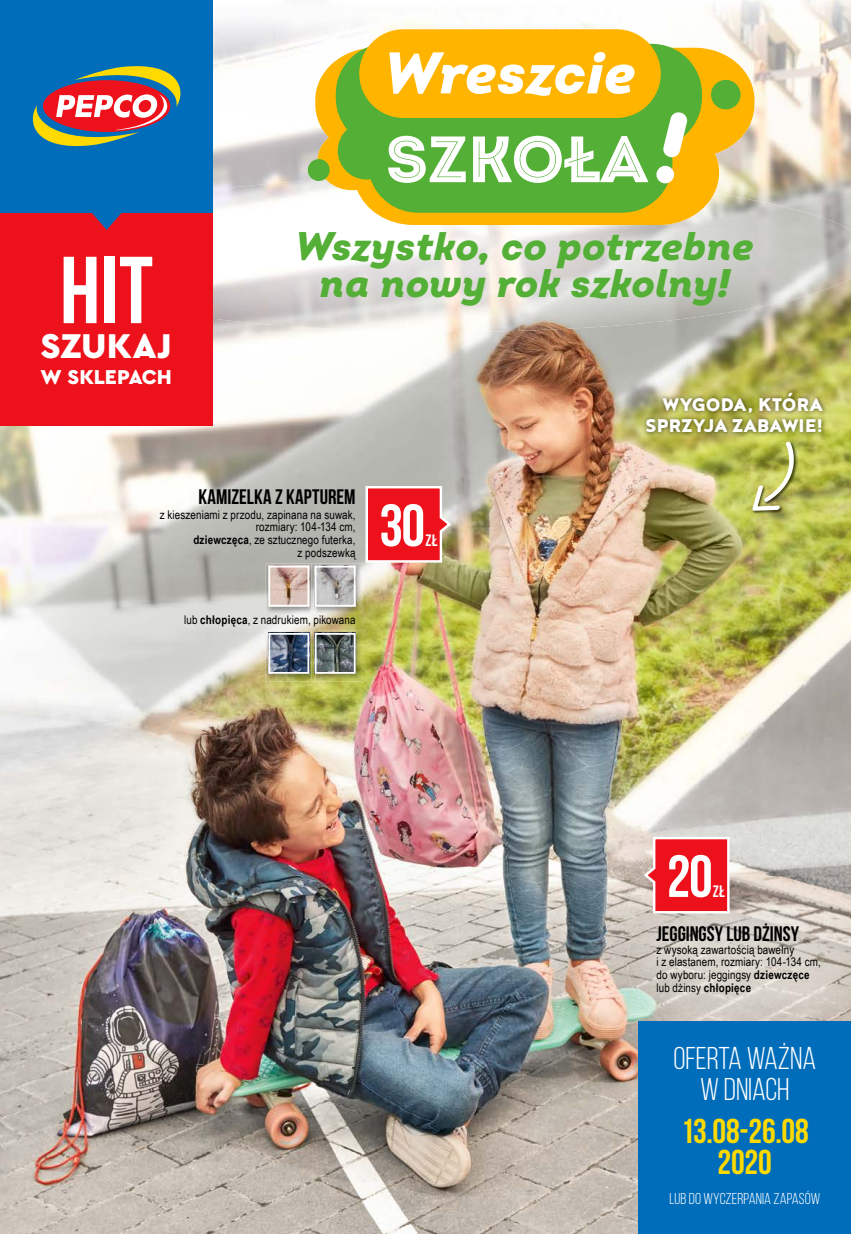
<style>
.page{position:relative;width:851px;height:1234px;background:#fff}
.page>*{position:absolute;margin:0;border:0;box-sizing:border-box;transform-origin:0 0}
.t1{font:700 94.8px "Bebas Neue";color:#fff}
.t2{font:65.25px "Intro Black Inline";color:#fff}
.t3{font:700 59.4px "Bebas Neue";color:#fff}
.t4{font:italic 900 58.5px "Intro";letter-spacing:.005em;color:#fff}
.t5{font:italic 900 39.9px/37px "Intro";letter-spacing:.01em;color:#53af35;text-align:center}
.t6{font:900 36px "Cera Pro";letter-spacing:.005em;color:#fff}
.t7{font:700 34.5px/30.8px "Bebas Neue";color:#ffda00;text-align:center}
.t8{font:31.5px/30.8px "Bebas Neue";letter-spacing:-.005em;color:#fff;text-align:center}
.t9{font:22.5px/21px "Noyh A Bistro";color:#fff;text-align:right}
.t10{font:700 21px "Bebas Neue";color:#000}
.t11{font:900 21px "Cera Pro";letter-spacing:-.005em;color:#fff}
.t12{font:700 16.5px "Bebas Neue";color:#fff}
.t13{font:15.75px "Bebas Neue";letter-spacing:.005em;color:#fff}
.t14{font:12px/12.8px "Arial Narrow";letter-spacing:.01em;color:#000;text-align:right}
.s1{font-weight:700}
</style>
<div class="page">
<img style="left:0;top:0;width:850px;height:1233px">
<img style="left:626px;top:875px;width:224px;height:172px">
<svg style="left:365px;top:486px;width:86px;height:76px;background:#e8393e"></svg>
<svg style="left:643px;top:836px;width:86px;height:77px;background:#eb3e44"></svg>
<img style="left:265px;top:563px;width:46px;height:51px">
<img style="left:315px;top:563px;width:47px;height:51px">
<img style="left:311px;top:563px;width:4px;height:51px">
<svg style="left:268px;top:565px;width:87px;height:42px;background:#c8bbb7"></svg>
<img style="left:265px;top:630px;width:46px;height:51px">
<img style="left:315px;top:630px;width:47px;height:51px">
<img style="left:311px;top:630px;width:4px;height:51px">
<img style="left:268px;top:632px;width:87px;height:42px">
<img style="left:213px;top:176px;width:637px;height:156px">
<div style="left:638px;top:1020px;width:212px;height:213px;background:#006dbb"></div>
<div style="left:0;top:213px;width:213px;height:212px;background:#ec111a"></div>
<svg style="left:0;top:0;width:213px;height:230px;background:#1763ab"></svg>
<svg style="left:26px;top:61px;width:161px;height:91px;background:#767180"></svg>
<img style="left:641px;top:388px;width:185px;height:49px">
<img style="left:751px;top:441px;width:46px;height:72px">
<svg style="left:752px;top:440px;width:42px;height:70px;background:#b9bc69"></svg>
<svg style="left:308px;top:29px;width:446px;height:196px"></svg>
<svg style="left:315px;top:48px;width:439px;height:177px;background:#f4c758"></svg>
<svg style="left:336px;top:44px;width:366px;height:169px;background:#6cb134"></svg>
<div style="left:711px;top:80px;width:29px;height:29px;background:#53af35;border-radius:50%"></div>
<div style="left:308px;top:159px;width:21px;height:22px;background:#53af35;border-radius:50%"></div>
<div style="left:359px;top:29px;width:301px;height:89px;background:#ffb500;border-radius:44px"></div>
<svg style="left:662px;top:111px;width:25px;height:47px"></svg>
<div style="left:656px;top:166px;width:18px;height:17px;background:#fff;border-radius:50%"></div>
<h1 class="t1" style="left:60px;top:238px;width:95px">HIT</h1>
<h3 class="t6" style="left:41px;top:322px;width:133px">SZUKAJ</h3>
<h3 class="t11" style="left:40px;top:363px;width:133px">W SKLEPACH</h3>
<h3 class="t4" style="left:383px;top:35px;width:253px">Wreszcie</h3>
<h2 class="t2" style="left:385px;top:117px;width:263px">SZKOŁA</h2>
<h3 class="t5" style="left:295px;top:227px;width:460px">Wszystko, co potrzebne na nowy rok szkolny!</h3>
<h3 class="t9" style="left:645px;top:393px;width:179px">WYGODA, KTÓRA<br>SPRZYJA ZABAWIE!</h3>
<h3 class="t10" style="left:198px;top:485px;width:159px">KAMIZELKA Z KAPTUREM</h3>
<p class="t14" style="left:160px;top:507px;width:197px">z kieszeniami z przodu, zapinana na suwak, rozmiary: 104-134 cm,<br><span class="s1">dziewczęca</span>, ze sztucznego futerka,<br>z podszewką</p>
<p class="t14" style="left:184px;top:613px;width:173px">lub <span class="s1">chłopięca</span>, z nadrukiem, pikowana</p>
<h3 class="t3" style="left:379px;top:493px;width:47px">30</h3>
<h3 class="t12" style="left:425px;top:531px;width:14px">ZŁ</h3>
<h3 class="t3" style="left:666px;top:843px;width:47px">20</h3>
<h3 class="t12" style="left:712px;top:882px;width:14px">ZŁ</h3>
<h3 class="t10" style="left:656px;top:921px;width:144px">JEGGINGSY LUB DŻINSY</h3>
<p class="t14" style="left:656px;top:942px;width:166px;text-align:left">z wysoką zawartością bawełny<br>i z elastanem, rozmiary: 104-134 cm, do wyboru: jeggingsy <span class="s1">dziewczęce </span>lub dżinsy <span class="s1">chłopięce</span></p>
<h3 class="t8" style="left:673px;top:1042px;width:144px">OFERTA WAŻNA<br>W DNIACH</h3>
<h3 class="t7" style="left:680px;top:1115px;width:129px">13.08-26.08<br>2020</h3>
<h3 class="t13" style="left:669px;top:1189px;width:152px">LUB DO WYCZERPANIA ZAPASÓW</h3>
</div>
